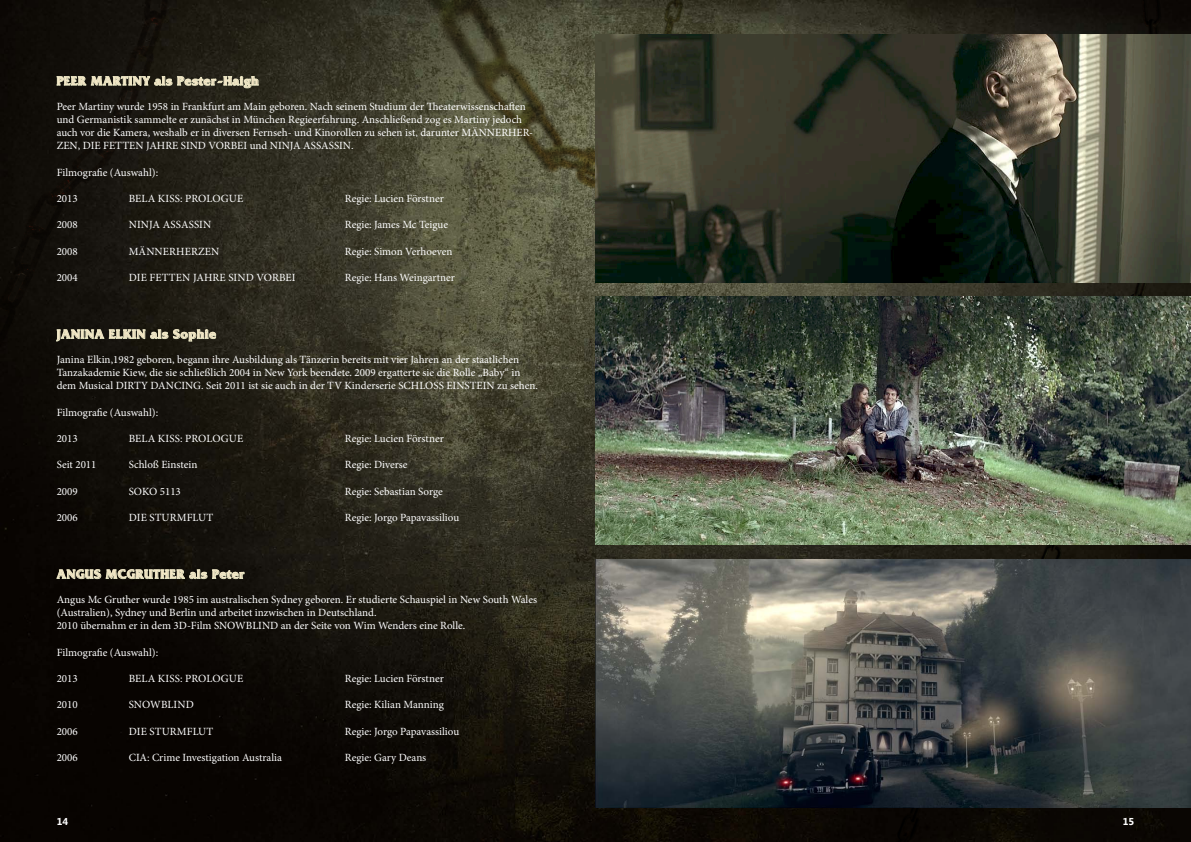
<style>
.page{position:relative;width:1191px;height:842px;background:#fff}
.page>*{position:absolute;margin:0;border:0;box-sizing:border-box;transform-origin:0 0}
.t1{font:700 13px "Friz Quadrata Std";letter-spacing:.04em;color:#f3e7c6}
.t2{font:11px/13.2px "Minion Pro";color:#fff}
.t3{font:700 10px "Segoe UI";color:#fff}
</style>
<div class="page">
<img style="left:0;top:0;width:873px;height:842px">
<svg style="left:0;top:0;width:277px;height:473px;fill:#17140e"></svg>
<img style="left:394px;top:0;width:306px;height:218px">
<img style="left:873px;top:0;width:318px;height:842px">
<img style="left:595px;top:560px;width:596px;height:247px">
<svg style="left:56px;top:76px;width:203px;height:12px"></svg>
<svg style="left:56px;top:329px;width:160px;height:13px"></svg>
<svg style="left:56px;top:569px;width:189px;height:10px"></svg>
<img style="left:595px;top:34px;width:596px;height:248px">
<img style="left:595px;top:296px;width:596px;height:248px">
<p class="t1" style="left:57px;top:74px;width:204px">PEER MARTINY als Pester-Haigh</p>
<p class="t2" style="left:57px;top:100px;width:478px">Peer Martiny wurde 1958 in Frankfurt am Main geboren. Nach seinem Studium der Theaterwissenschaften und Germanistik sammelte er zunächst in München Regieerfahrung. Anschließend zog es Martiny jedoch auch vor die Kamera, weshalb er in diversen Fernseh- und Kinorollen zu sehen ist, darunter MÄNNERHER-ZEN, DIE FETTEN JAHRE SIND VORBEI und NINJA ASSASSIN.</p>
<p class="t2" style="left:57px;top:166px;width:103px">Filmografie (Auswahl):</p>
<p class="t2" style="left:57px;top:192px;width:23px">2013</p>
<p class="t2" style="left:129px;top:192px;width:15px">Bela</p>
<p class="t2" style="left:158px;top:192px;width:42px">Kiss: Prologue</p>
<p class="t2" style="left:345px;top:192px;width:100px">Regie: Lucien Förstner</p>
<p class="t2" style="left:57px;top:218px;width:23px">2008</p>
<p class="t2" style="left:129px;top:218px;width:15px">Ninja</p>
<p class="t2" style="left:163px;top:218px;width:15px">Assassin</p>
<p class="t2" style="left:345px;top:218px;width:105px">Regie: James Mc Teigue</p>
<p class="t2" style="left:57px;top:245px;width:23px">2008</p>
<p class="t2" style="left:129px;top:245px;width:23px">Männerherzen</p>
<p class="t2" style="left:345px;top:245px;width:109px">Regie: Simon Verhoeven</p>
<p class="t2" style="left:57px;top:271px;width:23px">2004</p>
<p class="t2" style="left:129px;top:271px;width:29px">Die fetten</p>
<p class="t2" style="left:193px;top:271px;width:12px">Jahre</p>
<p class="t2" style="left:228px;top:271px;width:8px">sind</p>
<p class="t2" style="left:256px;top:271px;width:8px">vorbei</p>
<p class="t2" style="left:345px;top:271px;width:112px">Regie: Hans Weingartner</p>
<p class="t1" style="left:57px;top:327px;width:161px">JANINA ELKIN als Sophie</p>
<p class="t2" style="left:57px;top:353px;width:482px">Janina Elkin,1982 geboren, begann ihre Ausbildung als Tänzerin bereits mit vier Jahren an der staatlichen<br>Tanzakademie Kiew, die sie schließlich 2004 in New York beendete. 2009 ergatterte sie die Rolle „Baby“ in dem Musical DIRTY DANCING. Seit 2011 ist sie auch in der TV Kinderserie SCHLOSS EINSTEIN zu sehen.</p>
<p class="t2" style="left:57px;top:406px;width:103px">Filmografie (Auswahl):</p>
<p class="t2" style="left:57px;top:432px;width:23px">2013</p>
<p class="t2" style="left:129px;top:432px;width:15px">Bela</p>
<p class="t2" style="left:158px;top:432px;width:42px">Kiss: Prologue</p>
<p class="t2" style="left:345px;top:432px;width:100px">Regie: Lucien Förstner</p>
<p class="t2" style="left:57px;top:458px;width:41px">Seit 2011</p>
<p class="t2" style="left:129px;top:458px;width:70px">Schloß Einstein</p>
<p class="t2" style="left:345px;top:458px;width:64px">Regie: Diverse</p>
<p class="t2" style="left:57px;top:485px;width:23px">2009</p>
<p class="t2" style="left:129px;top:485px;width:54px">SOKO 5113</p>
<p class="t2" style="left:345px;top:485px;width:100px">Regie: Sebastian Sorge</p>
<p class="t2" style="left:57px;top:511px;width:23px">2006</p>
<p class="t2" style="left:129px;top:511px;width:35px">Die Sturmflut</p>
<p class="t2" style="left:345px;top:511px;width:116px">Regie: Jorgo Papavassiliou</p>
<p class="t1" style="left:57px;top:567px;width:20px">ANGUS</p>
<p class="t1" style="left:106px;top:567px;width:140px">MCGRUTHER als Peter</p>
<p class="t2" style="left:57px;top:593px;width:482px">Angus Mc Gruther wurde 1985 im australischen Sydney geboren. Er studierte Schauspiel in New South Wales (Australien), Sydney und Berlin und arbeitet inzwischen in Deutschland.<br>2010 übernahm er in dem 3D-Film SNOWBLIND an der Seite von Wim Wenders eine Rolle.</p>
<p class="t2" style="left:57px;top:646px;width:103px">Filmografie (Auswahl):</p>
<p class="t2" style="left:57px;top:672px;width:23px">2013</p>
<p class="t2" style="left:129px;top:672px;width:15px">Bela</p>
<p class="t2" style="left:158px;top:672px;width:42px">Kiss: Prologue</p>
<p class="t2" style="left:345px;top:672px;width:100px">Regie: Lucien Förstner</p>
<p class="t2" style="left:57px;top:698px;width:23px">2010</p>
<p class="t2" style="left:129px;top:698px;width:14px">Snowblind</p>
<p class="t2" style="left:345px;top:698px;width:101px">Regie: Kilian Manning</p>
<p class="t2" style="left:57px;top:725px;width:23px">2006</p>
<p class="t2" style="left:129px;top:725px;width:35px">Die Sturmflut</p>
<p class="t2" style="left:345px;top:725px;width:116px">Regie: Jorgo Papavassiliou</p>
<p class="t2" style="left:57px;top:751px;width:23px">2006</p>
<p class="t2" style="left:129px;top:751px;width:155px">CIA: Crime Investigation Australia</p>
<p class="t2" style="left:345px;top:751px;width:83px">Regie: Gary Deans</p>
<p class="t3" style="left:57px;top:814px;width:13px">14</p>
<p class="t3" style="left:1122px;top:814px;width:13px">15</p>
</div>
